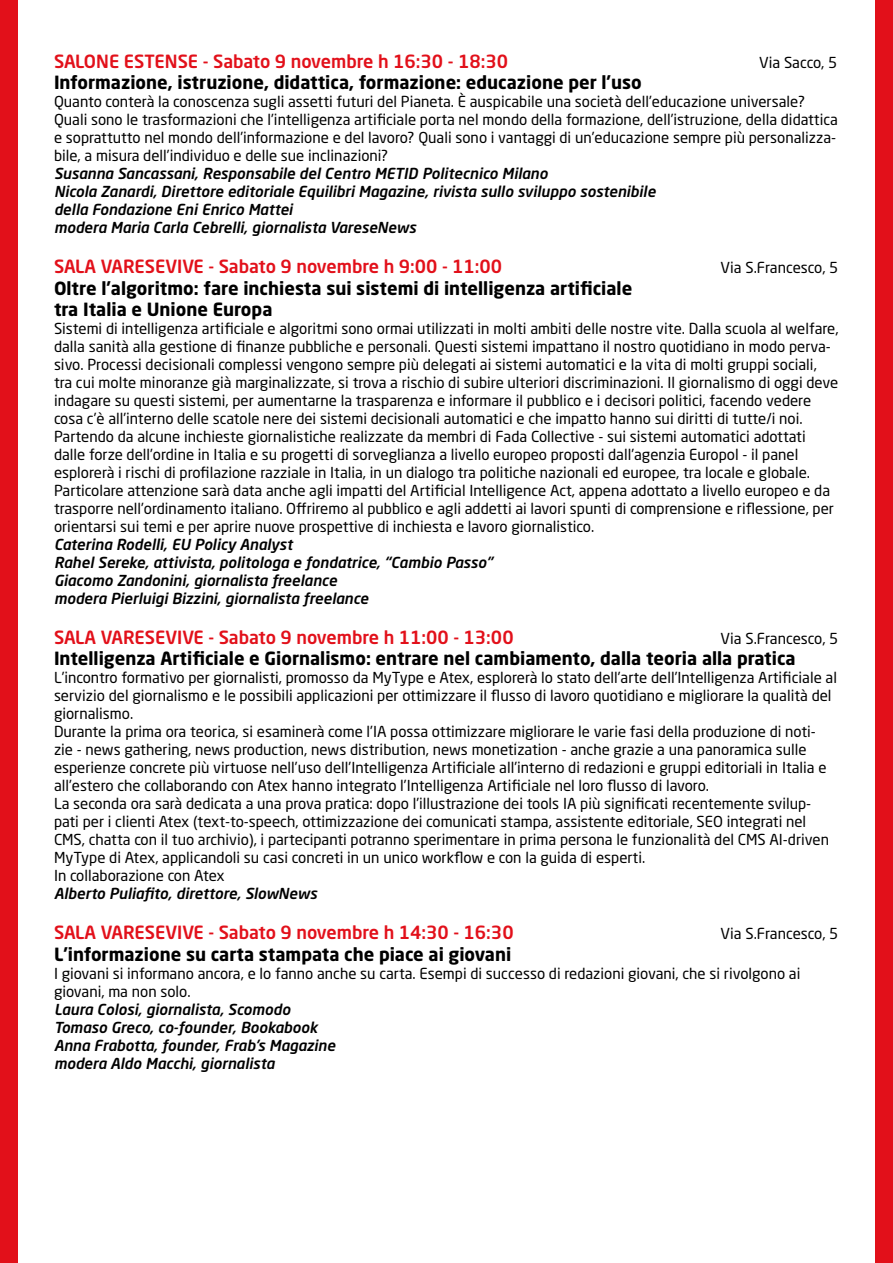
<style>
.page{position:relative;width:893px;height:1263px;background:#fff}
.page>*{position:absolute;margin:0;border:0;box-sizing:border-box;transform-origin:0 0}
.t1{font:700 18px/21.6px "Neo Sans Pro";color:#000}
.t2{font:500 18px "Neo Sans Pro";color:#e2101a}
.t3{font:15px/18px "Neo Sans Pro";color:#000}
.t4{font:italic 500 15px/18px "Neo Sans Pro";color:#000}
</style>
<div class="page">
<div style="left:0;top:0;width:17px;height:1263px;background:#e2101a"></div>
<div style="left:876px;top:0;width:17px;height:1263px;background:#e2101a"></div>
<p class="t2" style="left:54px;top:50px;width:456px">SALONE ESTENSE - Sabato 9 novembre h 16:30 - 18:30</p>
<p class="t3" style="left:759px;top:53px;width:80px">Via Sacco, 5</p>
<p class="t1" style="left:54px;top:71px;width:589px">Informazione, istruzione, didattica, formazione: educazione per l’uso</p>
<p class="t3" style="left:54px;top:93px;width:785px">Quanto conterà la conoscenza sugli assetti futuri del Pianeta. È auspicabile una società dell’educazione universale?<br>Quali sono le trasformazioni che l’intelligenza artificiale porta nel mondo della formazione, dell’istruzione, della didattica e soprattutto nel mondo dell’informazione e del lavoro? Quali sono i vantaggi di un’educazione sempre più personalizza&shy;bile, a misura dell’individuo e delle sue inclinazioni?</p>
<p class="t4" style="left:54px;top:164px;width:603px">Susanna Sancassani, Responsabile del Centro METID Politecnico Milano<br>Nicola Zanardi, Direttore editoriale Equilibri Magazine, rivista sullo sviluppo sostenibile della Fondazione Eni Enrico Mattei<br>modera Maria Carla Cebrelli, giornalista VareseNews</p>
<p class="t2" style="left:54px;top:255px;width:450px">SALA VARESEVIVE - Sabato 9 novembre h 9:00 - 11:00</p>
<p class="t3" style="left:721px;top:258px;width:119px">Via S.Francesco, 5</p>
<p class="t1" style="left:54px;top:277px;width:580px">Oltre l’algoritmo: fare inchiesta sui sistemi di intelligenza artificiale tra Italia e Unione Europa</p>
<p class="t3" style="left:54px;top:319px;width:786px">Sistemi di intelligenza artificiale e algoritmi sono ormai utilizzati in molti ambiti delle nostre vite. Dalla scuola al welfare, dalla sanità alla gestione di finanze pubbliche e personali. Questi sistemi impattano il nostro quotidiano in modo perva&shy;sivo. Processi decisionali complessi vengono sempre più delegati ai sistemi automatici e la vita di molti gruppi sociali, tra cui molte minoranze già marginalizzate, si trova a rischio di subire ulteriori discriminazioni. Il giornalismo di oggi deve indagare su questi sistemi, per aumentarne la trasparenza e informare il pubblico e i decisori politici, facendo vedere cosa c’è all’interno delle scatole nere dei sistemi decisionali automatici e che impatto hanno sui diritti di tutte/i noi.<br>Partendo da alcune inchieste giornalistiche realizzate da membri di Fada Collective - sui sistemi automatici adottati dalle forze dell’ordine in Italia e su progetti di sorveglianza a livello europeo proposti dall’agenzia Europol - il panel esplorerà i rischi di profilazione razziale in Italia, in un dialogo tra politiche nazionali ed europee, tra locale e globale.<br>Particolare attenzione sarà data anche agli impatti del Artificial Intelligence Act, appena adottato a livello europeo e da trasporre nell’ordinamento italiano. Offriremo al pubblico e agli addetti ai lavori spunti di comprensione e riflessione, per orientarsi sui temi e per aprire nuove prospettive di inchiesta e lavoro giornalistico.</p>
<p class="t4" style="left:54px;top:535px;width:440px">Caterina Rodelli, EU Policy Analyst<br>Rahel Sereke, attivista, politologa e fondatrice, “Cambio Passo” Giacomo Zandonini, giornalista freelance<br>modera Pierluigi Bizzini, giornalista freelance</p>
<p class="t2" style="left:54px;top:626px;width:461px">SALA VARESEVIVE - Sabato 9 novembre h 11:00 - 13:00</p>
<p class="t3" style="left:721px;top:629px;width:119px">Via S.Francesco, 5</p>
<p class="t1" style="left:54px;top:647px;width:743px">Intelligenza Artificiale e Giornalismo: entrare nel cambiamento, dalla teoria alla pratica</p>
<p class="t3" style="left:54px;top:669px;width:784px">L’incontro formativo per giornalisti, promosso da MyType e Atex, esplorerà lo stato dell’arte dell’Intelligenza Artificiale al servizio del giornalismo e le possibili applicazioni per ottimizzare il flusso di lavoro quotidiano e migliorare la qualità del giornalismo.<br>Durante la prima ora teorica, si esaminerà come l’IA possa ottimizzare migliorare le varie fasi della produzione di noti&shy;zie - news gathering, news production, news distribution, news monetization - anche grazie a una panoramica sulle esperienze concrete più virtuose nell’uso dell’Intelligenza Artificiale all’interno di redazioni e gruppi editoriali in Italia e all’estero che collaborando con Atex hanno integrato l’Intelligenza Artificiale nel loro flusso di lavoro.<br>La seconda ora sarà dedicata a una prova pratica: dopo l’illustrazione dei tools IA più significati recentemente svilup&shy;pati per i clienti Atex (text-to-speech, ottimizzazione dei comunicati stampa, assistente editoriale, SEO integrati nel CMS, chatta con il tuo archivio), i partecipanti potranno sperimentare in prima persona le funzionalità del CMS AI-driven MyType di Atex, applicandoli su casi concreti in un unico workflow e con la guida di esperti.<br>In collaborazione con Atex</p>
<p class="t4" style="left:54px;top:884px;width:265px">Alberto Puliafito, direttore, SlowNews</p>
<p class="t2" style="left:54px;top:921px;width:461px">SALA VARESEVIVE - Sabato 9 novembre h 14:30 - 16:30</p>
<p class="t3" style="left:721px;top:924px;width:119px">Via S.Francesco, 5</p>
<p class="t1" style="left:54px;top:943px;width:459px">L’informazione su carta stampata che piace ai giovani</p>
<p class="t3" style="left:54px;top:964px;width:748px">I giovani si informano ancora, e lo fanno anche su carta. Esempi di successo di redazioni giovani, che si rivolgono ai giovani, ma non solo.</p>
<p class="t4" style="left:54px;top:1000px;width:283px">Laura Colosi, giornalista, Scomodo Tomaso Greco, co-founder, Bookabook Anna Frabotta, founder, Frab’s Magazine modera Aldo Macchi, giornalista</p>
</div>
